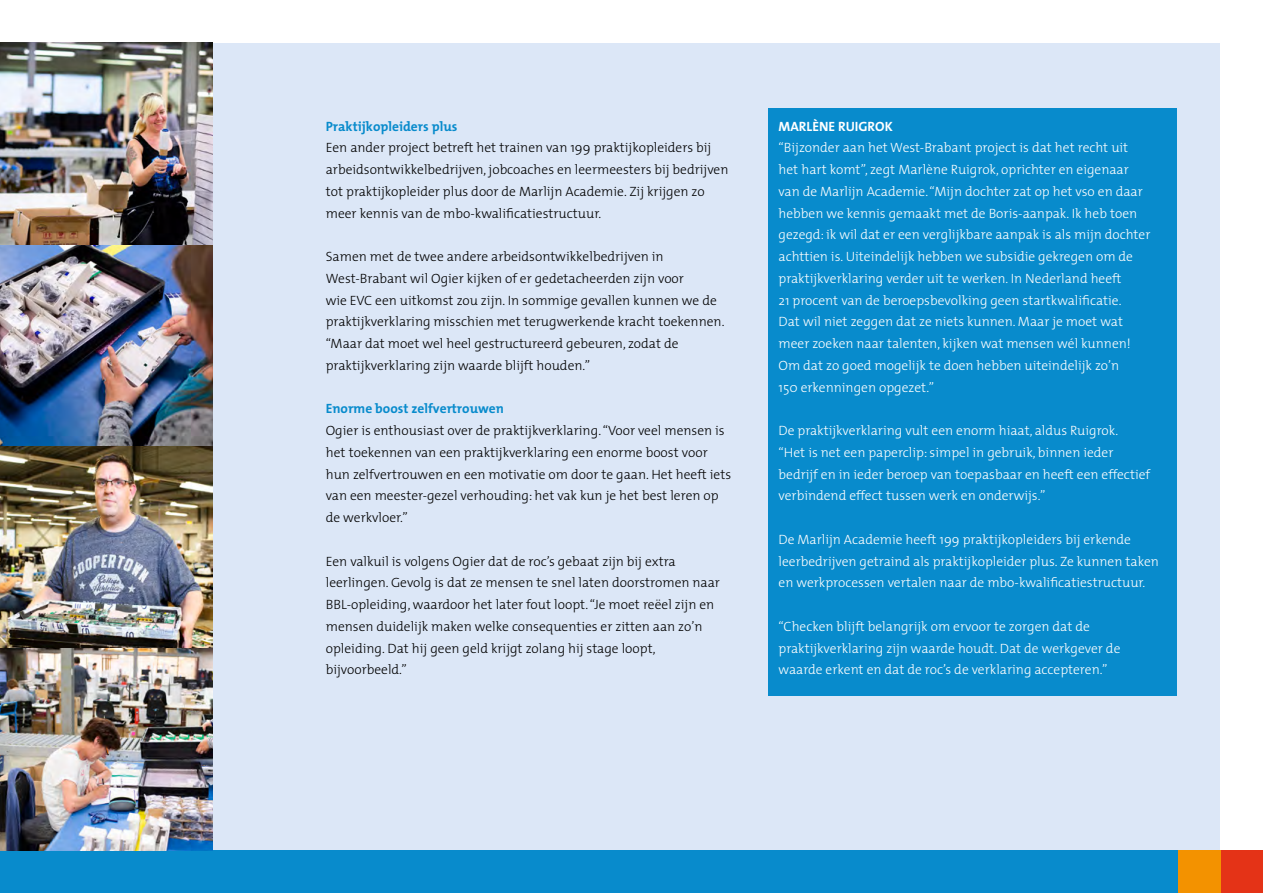
<style>
.page{position:relative;width:1263px;height:893px;background:#fff}
.page>*{position:absolute;margin:0;border:0;box-sizing:border-box;transform-origin:0 0}
.t1{font:300 13.5px/21.8px "The Mix";color:#fff}
.t2{font:300 13.5px/21.8px "The Mix";color:#000}
.t3{font:700 13.5px "The Mix";color:#088bcc}
.t4{font:700 13.5px "The Mix";color:#fff}
</style>
<div class="page">
<div style="left:43px;top:43px;width:1177px;height:807px;background:#dce7f7"></div>
<div style="left:0;top:850px;width:1178px;height:43px;background:#088bcc"></div>
<div style="left:1220px;top:850px;width:43px;height:43px;background:#e43317"></div>
<div style="left:1178px;top:850px;width:42px;height:43px;background:#f39200"></div>
<div style="left:768px;top:109px;width:408px;height:587px;background:#088bcc"></div>
<img style="left:0;top:244px;width:213px;height:202px">
<img style="left:0;top:446px;width:213px;height:202px">
<img style="left:0;top:43px;width:213px;height:201px">
<img style="left:0;top:648px;width:213px;height:202px">
<p class="t3" style="left:326px;top:115px;width:133px">Praktijkopleiders plus</p>
<p class="t2" style="left:326px;top:136px;width:404px">Een ander project betreft het trainen van 199 praktijkopleiders bij arbeidsontwikkelbedrijven, jobcoaches en leermeesters bij bedrijven tot praktijkopleider plus door de Marlijn Academie. Zij krijgen zo meer kennis van de mbo-kwalificatiestructuur.</p>
<p class="t2" style="left:326px;top:245px;width:400px">Samen met de twee andere arbeidsontwikkelbedrijven in West-Brabant wil Ogier kijken of er gedetacheerden zijn voor<br>wie EVC een uitkomst zou zijn. In sommige gevallen kunnen we de praktijkverklaring misschien met terugwerkende kracht toekennen. “Maar dat moet wel heel gestructureerd gebeuren, zodat de praktijkverklaring zijn waarde blijft houden.”</p>
<p class="t3" style="left:326px;top:397px;width:180px">Enorme boost zelfvertrouwen</p>
<p class="t2" style="left:326px;top:419px;width:407px">Ogier is enthousiast over de praktijkverklaring. “Voor veel mensen is het toekennen van een praktijkverklaring een enorme boost voor hun zelfvertrouwen en een motivatie om door te gaan. Het heeft iets van een meester-gezel verhouding: het vak kun je het best leren op de werkvloer.”</p>
<p class="t2" style="left:326px;top:550px;width:396px">Een valkuil is volgens Ogier dat de roc’s gebaat zijn bij extra leerlingen. Gevolg is dat ze mensen te snel laten doorstromen naar BBL-opleiding, waardoor het later fout loopt. “Je moet reëel zijn en mensen duidelijk maken welke consequenties er zitten aan zo’n opleiding. Dat hij geen geld krijgt zolang hij stage loopt, bijvoorbeeld.”</p>
<p class="t4" style="left:778px;top:115px;width:116px">MARLÈNE RUIGROK</p>
<p class="t1" style="left:778px;top:136px;width:373px">“Bijzonder aan het West-Brabant project is dat het recht uit het hart komt”, zegt Marlène Ruigrok, oprichter en eigenaar van de Marlijn Academie. “Mijn dochter zat op het vso en daar hebben we kennis gemaakt met de Boris-aanpak. Ik heb toen gezegd: ik wil dat er een verglijkbare aanpak is als mijn dochter achttien is. Uiteindelijk hebben we subsidie gekregen om de praktijkverklaring verder uit te werken. In Nederland heeft<br>21 procent van de beroepsbevolking geen startkwalificatie.<br>Dat wil niet zeggen dat ze niets kunnen. Maar je moet wat meer zoeken naar talenten, kijken wat mensen wél kunnen!<br>Om dat zo goed mogelijk te doen hebben uiteindelijk zo’n<br>150 erkenningen opgezet.”</p>
<p class="t1" style="left:778px;top:419px;width:373px">De praktijkverklaring vult een enorm hiaat, aldus Ruigrok.<br>“Het is net een paperclip: simpel in gebruik, binnen ieder bedrijf en in ieder beroep van toepasbaar en heeft een effectief verbindend effect tussen werk en onderwijs.”</p>
<p class="t1" style="left:778px;top:528px;width:382px">De Marlijn Academie heeft 199 praktijkopleiders bij erkende leerbedrijven getraind als praktijkopleider plus. Ze kunnen taken en werkprocessen vertalen naar de mbo-kwalificatiestructuur.</p>
<p class="t1" style="left:778px;top:615px;width:343px">“Checken blijft belangrijk om ervoor te zorgen dat de praktijkverklaring zijn waarde houdt. Dat de werkgever de waarde erkent en dat de roc’s de verklaring accepteren.”</p>
</div>
